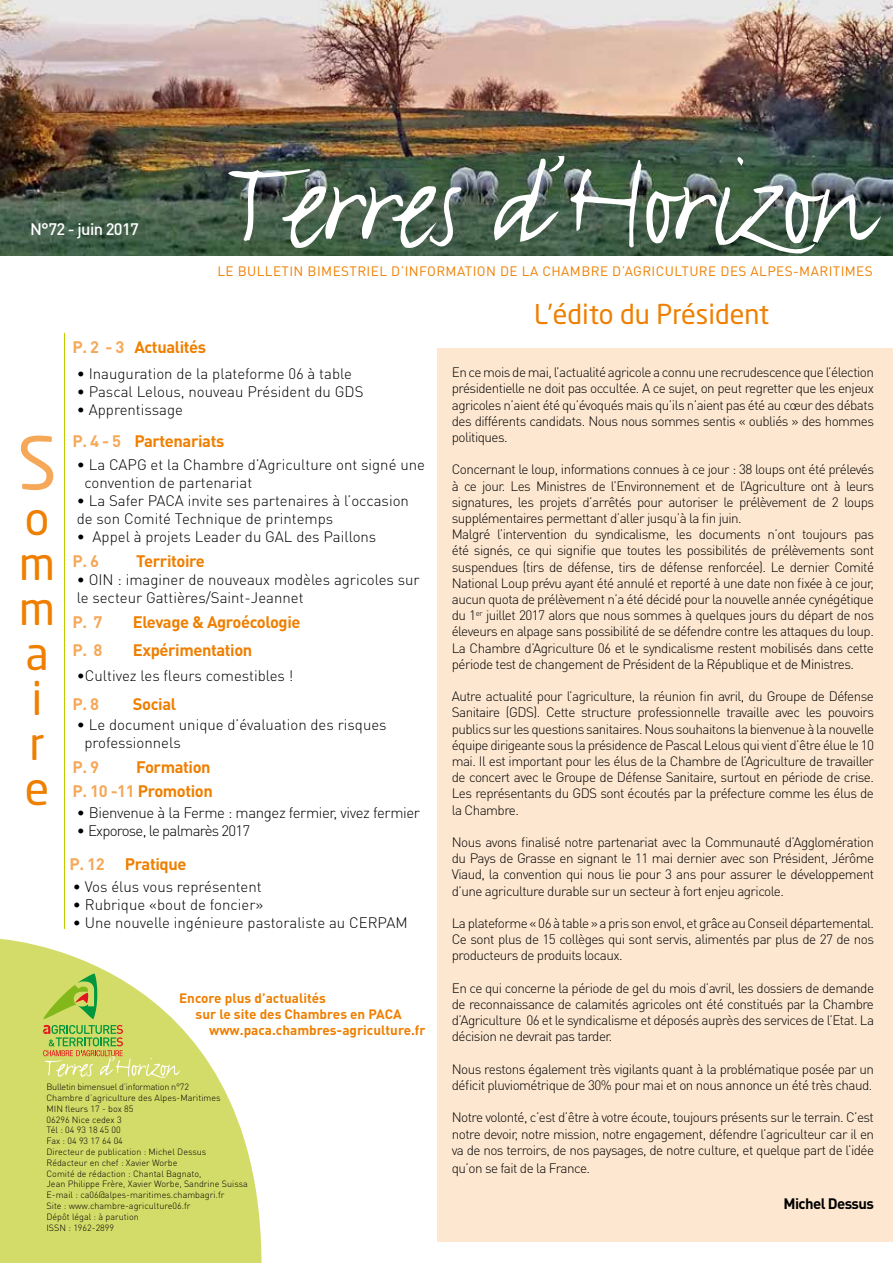
<style>
.page{position:relative;width:893px;height:1263px;background:#fff}
.page>*{position:absolute;margin:0;border:0;box-sizing:border-box;transform-origin:0 0}
.t1{font:72px "Neo Sans Pro";color:#f5a858}
.t2{font:45px/45px "Neo Sans Pro";color:#ee7f00}
.t3{font:27px "Neo Sans Pro";color:#ee7f00}
.t4{font:700 16.5px "DIN Pro";letter-spacing:-.025em;color:#ee7f00}
.t5{font:700 16.5px "DIN Pro";color:#f5a858}
.t6{font:500 16.5px "DIN Pro";letter-spacing:-.04em;color:#fff}
.t7{font:300 15px/18px "DIN Pro";color:#000}
.t8{font:300 15px "DIN Pro";letter-spacing:-.025em;color:#000}
.t9{font:300 15px "DIN Pro";letter-spacing:-.05em;color:#000}
.t10{font:700 15px "DIN Pro";letter-spacing:-.04em;color:#000}
.t11{font:300 13.5px/16.2px "DIN Pro";letter-spacing:-.04em;color:#000;text-align:justify}
.t12{font:700 13.5px "DIN Pro";color:#ee7f00}
.t13{font:13.5px "DIN Pro";letter-spacing:.03em;color:#ee7f00}
.t14{font:300 9px/10.8px "DIN Pro";color:#000}
.s1{color:#f5a858}
</style>
<div class="page">
<img style="left:0;top:0;width:893px;height:255px">
<svg style="left:228px;top:167px;width:235px;height:84px"></svg>
<svg style="left:490px;top:156px;width:391px;height:97px;background:#63796a"></svg>
<svg style="left:0;top:938px;width:262px;height:325px;fill:#d4dc69"></svg>
<svg style="left:43px;top:973px;width:54px;height:46px;background:#adc853"></svg>
<svg style="left:43px;top:1025px;width:137px;height:53px;background:#c8d16c"></svg>
<hr style="left:64px;top:333px;width:1px;height:595px;background:#c0ce00">
<div style="left:437px;top:348px;width:456px;height:894px;background:#fde7d0"></div>
<p class="t6" style="left:30px;top:218px;width:110px">N°72 - juin 2017</p>
<p class="t4" style="left:72px;top:336px;width:135px"><span class="s1">P. 2 - 3</span> Actualités</p>
<p class="t13" style="left:217px;top:262px;width:657px">LE BULLETIN BIMESTRIEL D’INFORMATION DE LA CHAMBRE D’AGRICULTURE DES ALPES-MARITIMES</p>
<h3 class="t3" style="left:534px;top:298px;width:237px">L’édito du Président</h3>
<h1 class="t1" style="left:17px;top:419px;width:41px">S</h1>
<h2 class="t2" style="left:19px;top:495px;width:37px">o m m a i r e</h2>
<p class="t7" style="left:77px;top:364px;width:277px">• Inauguration de la plateforme 06 à table</p>
<p class="t7" style="left:77px;top:382px;width:288px">• Pascal Lelous, nouveau Président du GDS</p>
<p class="t7" style="left:77px;top:400px;width:108px">• Apprentissage</p>
<p class="t4" style="left:72px;top:430px;width:153px"><span class="s1">P. 4 - 5</span> Partenariats</p>
<p class="t7" style="left:84px;top:455px;width:342px;text-indent:-8px">• La CAPG et la Chambre d’Agriculture ont signé une convention de partenariat</p>
<p class="t7" style="left:77px;top:491px;width:334px">• La Safer PACA invite ses partenaires à l’occasion de son Comité Technique de printemps</p>
<p class="t7" style="left:77px;top:527px;width:301px">• Appel à projets Leader du GAL des Paillons</p>
<p class="t5" style="left:72px;top:550px;width:28px">P. 6</p>
<p class="t4" style="left:136px;top:550px;width:70px">Territoire</p>
<p class="t7" style="left:77px;top:570px;width:344px">• OIN : imaginer de nouveaux modèles agricoles sur le secteur Gattières/Saint-Jeannet</p>
<p class="t5" style="left:72px;top:611px;width:32px">P. 7</p>
<p class="t4" style="left:133px;top:611px;width:169px">Elevage &amp; Agroécologie</p>
<p class="t5" style="left:72px;top:639px;width:32px">P. 8</p>
<p class="t4" style="left:133px;top:639px;width:121px">Expérimentation</p>
<p class="t7" style="left:77px;top:666px;width:218px">•Cultivez les fleurs comestibles !</p>
<p class="t5" style="left:72px;top:693px;width:28px">P. 8</p>
<p class="t4" style="left:133px;top:693px;width:45px">Social</p>
<p class="t7" style="left:84px;top:715px;width:304px;text-indent:-8px">• Le document unique d’évaluation des risques professionnels</p>
<p class="t4" style="left:72px;top:780px;width:142px"><span class="s1">P. 10 -11</span> Promotion</p>
<p class="t8" style="left:77px;top:803px;width:345px">• Bienvenue à la Ferme : mangez fermier, vivez fermier</p>
<p class="t9" style="left:77px;top:821px;width:175px">• Exporose, le palmarès 2017</p>
<p class="t5" style="left:72px;top:756px;width:28px">P. 9</p>
<p class="t4" style="left:136px;top:756px;width:76px">Formation</p>
<p class="t4" style="left:69px;top:852px;width:118px"><span class="s1">P. 12</span> Pratique</p>
<p class="t7" style="left:73px;top:877px;width:190px">• Vos élus vous représentent</p>
<p class="t7" style="left:73px;top:895px;width:192px">• Rubrique «bout de foncier»</p>
<p class="t7" style="left:73px;top:913px;width:336px">• Une nouvelle ingénieure pastoraliste au CERPAM</p>
<p class="t12" style="left:179px;top:988px;width:148px">Encore plus d’actualités</p>
<p class="t12" style="left:196px;top:1005px;width:207px">sur le site des Chambres en PACA</p>
<p class="t12" style="left:209px;top:1021px;width:218px">www.paca.chambres-agriculture.fr</p>
<p class="t14" style="left:47px;top:1081px;width:203px">Bulletin bimensuel d’information n°72<br>Chambre d’agriculture des Alpes-Maritimes<br>MIN fleurs 17 - box 85<br>06296 Nice cedex 3<br>Tél : 04 93 18 45 00<br>Fax : 04 93 17 64 04<br>Directeur de publication : Michel Dessus<br>Rédacteur en chef : Xavier Worbe<br>Comité de rédaction : Chantal Bagnato,<br>Jean Philippe Frère, Xavier Worbe, Sandrine Suissa<br>E-mail : ca06@alpes-maritimes.chambagri.fr<br>Site : www.chambre-agriculture06.fr<br>Dépôt légal : à parution<br>ISSN : 1962-2899</p>
<p class="t11" style="left:452px;top:364px;width:424px">En ce mois de mai, l’actualité agricole a connu une recrudescence que l’élection présidentielle ne doit pas occultée. A ce sujet, on peut regretter que les enjeux agricoles n’aient été qu’évoqués mais qu’ils n’aient pas été au cœur des débats des différents candidats. Nous nous sommes sentis « oubliés » des hommes politiques.</p>
<p class="t11" style="left:452px;top:461px;width:424px;text-align:left">Concernant le loup, informations connues à ce jour : 38 loups ont été prélevés à ce jour. Les Ministres de l’Environnement et de l’Agriculture ont à leurs signatures, les projets d’arrêtés pour autoriser le prélèvement de 2 loups supplémentaires permettant d’aller jusqu’à la fin juin.<br>Malgré l’intervention du syndicalisme, les documents n’ont toujours pas été signés, ce qui signifie que toutes les possibilités de prélèvements sont suspendues (tirs de défense, tirs de défense renforcée). Le dernier Comité National Loup prévu ayant été annulé et reporté à une date non fixée à ce jour, aucun quota de prélèvement n’a été décidé pour la nouvelle année cynégétique du 1<sup>er</sup> juillet 2017 alors que nous sommes à quelques jours du départ de nos éleveurs en alpage sans possibilité de se défendre contre les attaques du loup.<br>La Chambre d’Agriculture 06 et le syndicalisme restent mobilisés dans cette période test de changement de Président de la République et de Ministres.</p>
<p class="t11" style="left:452px;top:688px;width:424px">Autre actualité pour l’agriculture, la réunion fin avril, du Groupe de Défense Sanitaire (GDS). Cette structure professionnelle travaille avec les pouvoirs publics sur les questions sanitaires. Nous souhaitons la bienvenue à la nouvelle équipe dirigeante sous la présidence de Pascal Lelous qui vient d’être élue le 10 mai. Il est important pour les élus de la Chambre de l’Agriculture de travailler de concert avec le Groupe de Défense Sanitaire, surtout en période de crise.<br>Les représentants du GDS sont écoutés par la préfecture comme les élus de la Chambre.</p>
<p class="t11" style="left:452px;top:833px;width:424px">Nous avons finalisé notre partenariat avec la Communauté d’Agglomération du Pays de Grasse en signant le 11 mai dernier avec son Président, Jérôme Viaud, la convention qui nous lie pour 3 ans pour assurer le développement d’une agriculture durable sur un secteur à fort enjeu agricole.</p>
<p class="t11" style="left:452px;top:914px;width:424px">La plateforme « 06 à table » a pris son envol, et grâce au Conseil départemental.<br>Ce sont plus de 15 collèges qui sont servis, alimentés par plus de 27 de nos producteurs de produits locaux.</p>
<p class="t11" style="left:452px;top:979px;width:424px">En ce qui concerne la période de gel du mois d’avril, les dossiers de demande de reconnaissance de calamités agricoles ont été constitués par la Chambre d’Agriculture 06 et le syndicalisme et déposés auprès des services de l’Etat. La décision ne devrait pas tarder.</p>
<p class="t11" style="left:452px;top:1060px;width:424px">Nous restons également très vigilants quant à la problématique posée par un déficit pluviométrique de 30% pour mai et on nous annonce un été très chaud.</p>
<p class="t11" style="left:452px;top:1109px;width:424px">Notre volonté, c’est d’être à votre écoute, toujours présents sur le terrain. C’est notre devoir, notre mission, notre engagement, défendre l’agriculteur car il en va de nos terroirs, de nos paysages, de notre culture, et quelque part de l’idée</p>
<p class="t11" style="left:452px;top:1159px;width:140px">qu’on se fait de la France.</p>
<p class="t10" style="left:783px;top:1193px;width:92px">Michel Dessus</p>
</div>
